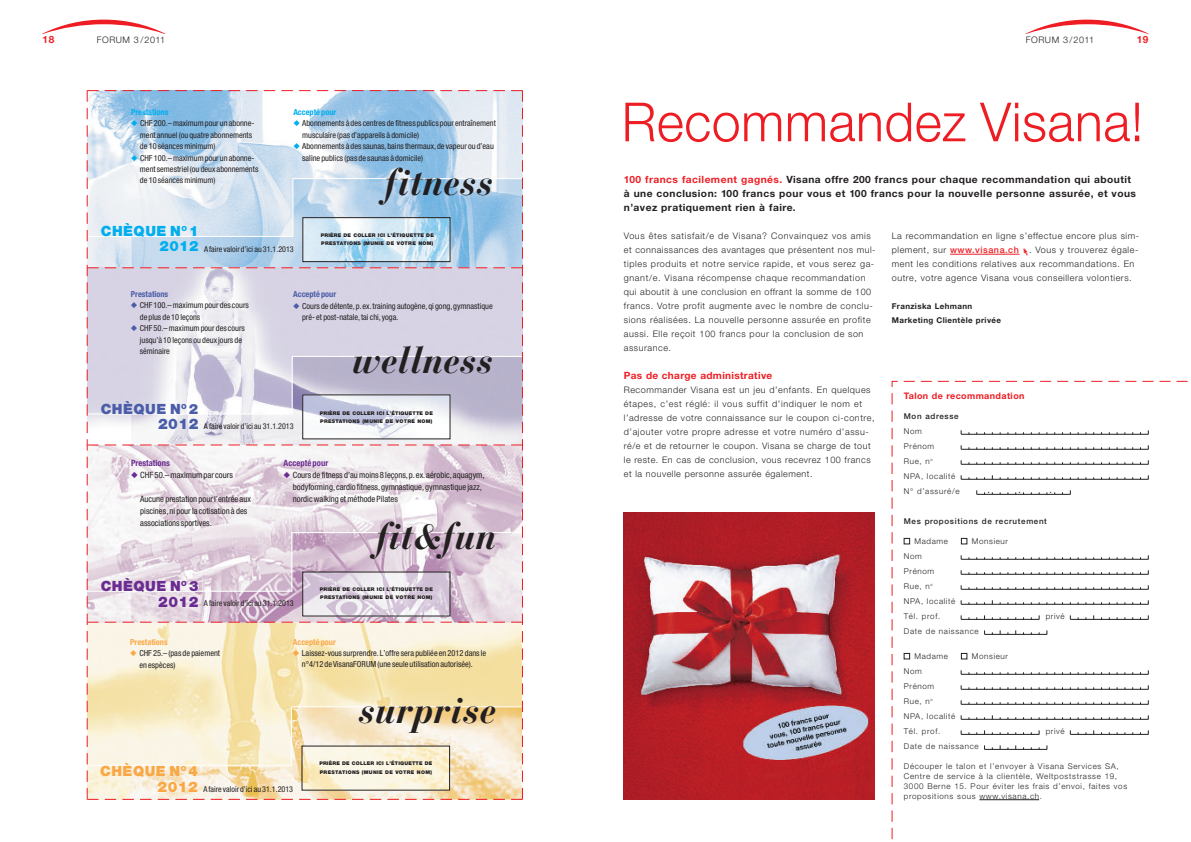
<style>
.page{position:relative;width:1191px;height:842px;background:#fff}
.page>*{position:absolute;margin:0;border:0;box-sizing:border-box;transform-origin:0 0}
.t1{font:300 54px "Helvetica Neue";letter-spacing:.01em;color:#ee1d23;scale:.96 1}
.t2{font:italic 700 37.5px "Bauer Bodoni";color:#231f20}
.t3{font:900 14.6px "Helvetica Neue";color:#faa846}
.t4{font:900 14.6px "Helvetica Neue";color:#6a2c91}
.t5{font:900 14.6px "Helvetica Neue";color:#4a5da9}
.t6{font:900 14.1px/15.1px "Helvetica Neue";letter-spacing:.035em;color:#00aeef;text-align:right}
.t7{font:900 14.1px "Helvetica Neue";letter-spacing:.035em;color:#faa846}
.t8{font:900 14.1px "Helvetica Neue";letter-spacing:.035em;color:#6a2c91}
.t9{font:900 14.1px "Helvetica Neue";letter-spacing:.035em;color:#4a5da9}
.t10{font:300 11px "Helvetica Neue";color:#231f20}
.t11{font:700 10px/14px "Helvetica Neue";letter-spacing:.045em;color:#231f20}
.t12{font:700 10px "Helvetica Neue";letter-spacing:.035em;color:#ee1d23}
.t13{font:300 9px/14px "Helvetica Neue";letter-spacing:.06em;color:#231f20}
.t14{font:700 9px "Helvetica Neue";letter-spacing:.045em;color:#ee1d23}
.t15{font:condensed 8.7px/11.9px "Helvetica Neue";color:#231f20}
.t16{font:700 condensed 8.7px "Helvetica Neue";color:#6a2c91}
.t17{font:condensed 8.3px/11.4px "Helvetica Neue";color:#231f20}
.t18{font:700 condensed 8.3px "Helvetica Neue";color:#faa846}
.t19{font:700 condensed 8.3px "Helvetica Neue";color:#00aeef}
.t20{font:700 condensed 8.3px "Helvetica Neue";color:#4a5da9}
.t21{font:condensed 8.1px "Helvetica Neue";color:#231f20}
.t22{font:300 8px/15px "Helvetica Neue";letter-spacing:.08em;color:#231f20}
.t23{font:700 8px/14px "Helvetica Neue";letter-spacing:.045em;color:#231f20}
.t24{font:500 8px "Helvetica Neue";letter-spacing:.08em;color:#231f20}
.t25{font:900 5px/8.1px "Helvetica Neue";letter-spacing:.035em;color:#231f20}
.s1{color:#00aeef}
.s2{color:#4a5da9}
.s3{color:#6a2c91}
.s4{color:#faa846}
.s5{color:#ee1d23}
.s6{font-weight:500;color:#ee1d23}
.s7{color:#fff}
</style>
<div class="page">
<svg style="left:42px;top:20px;width:123px;height:14px"></svg>
<svg style="left:1025px;top:20px;width:123px;height:14px"></svg>
<img style="left:624px;top:513px;width:250px;height:286px">
<hr style="left:950px;top:254px;width:69px;height:1px;background:#ee1d23">
<svg style="left:1023px;top:248px;width:6px;height:8px"></svg>
<svg style="left:891px;top:381px;width:297px;height:459px"></svg>
<hr style="left:984px;top:749px;width:63px;height:1px;background:#231f20">
<svg style="left:86px;top:90px;width:437px;height:710px"></svg>
<p class="t12" style="left:43px;top:35px;width:13px">18</p>
<p class="t13" style="left:97px;top:33px;width:70px">FORUM 3 /2011</p>
<p class="t13" style="left:1025px;top:33px;width:70px">FORUM 3 /2011</p>
<p class="t12" style="left:1136px;top:35px;width:13px">19</p>
<p class="t19" style="left:293px;top:109px;width:44px">Accepté pour</p>
<p class="t17" style="left:302px;top:118px;width:195px;text-indent:-9px"><span class="s1">◆</span> Abonnements à des centres de fitness publics pour entraînement musculaire (pas d’appareils à domicile)</p>
<p class="t17" style="left:302px;top:141px;width:193px;text-indent:-9px"><span class="s1">◆</span> Abonnements à des saunas,bains thermaux,de vapeur ou d’eau saline publics (pas de saunas à domicile)</p>
<p class="t19" style="left:131px;top:109px;width:39px">Prestations</p>
<p class="t17" style="left:140px;top:118px;width:116px;text-indent:-9px"><span class="s1">◆</span> CHF 200.–maximumpour un abonne&shy;ment annuel (ou quatre abonnements de 10 séancesminimum)</p>
<p class="t17" style="left:140px;top:153px;width:120px;text-indent:-9px"><span class="s1">◆</span> CHF 100.–maximumpour un abonne&shy;ment semestriel (ou deux abonnements de 10 séancesminimum)</p>
<h3 class="t6" style="left:101px;top:224px;width:99px">CHÈQUE N<sup>O</sup> 1<br>2012</h3>
<h2 class="t2" style="left:385px;top:168px;width:110px">fitness</h2>
<p class="t25" style="left:321px;top:232px;width:115px">PRIÈRE DE COLLER ICI L’ÉTIQUETTE DE<br>PRESTATIONS (MUNIE DE VOTRE NOM)</p>
<p class="t21" style="left:204px;top:246px;width:91px">A faire valoir d’ici au 31.1.2013</p>
<p class="t20" style="left:293px;top:291px;width:44px">Accepté pour</p>
<p class="t17" style="left:302px;top:301px;width:192px;text-indent:-9px"><span class="s2">◆</span> Cours de détente,p.ex.training autogène,qi gong,gymnastique pré- et post-natale,tai chi,yoga.</p>
<p class="t20" style="left:131px;top:291px;width:39px">Prestations</p>
<p class="t17" style="left:140px;top:300px;width:111px;text-indent:-9px"><span class="s2">◆</span> CHF 100.–maximumpour des cours de plus de 10 leçons</p>
<p class="t17" style="left:140px;top:323px;width:107px;text-indent:-9px"><span class="s2">◆</span> CHF 50.–maximumpour des cours jusqu’à 10 leçons ou deux jours de séminaire</p>
<h2 class="t2" style="left:352px;top:347px;width:143px">wellness</h2>
<p class="t25" style="left:320px;top:409px;width:115px">PRIÈRE DE COLLER ICI L’ÉTIQUETTE DE<br>PRESTATIONS (MUNIE DE VOTRE NOM)</p>
<h3 class="t9" style="left:101px;top:404px;width:99px">CHÈQUE N<sup>O</sup> 2</h3>
<h3 class="t5" style="left:158px;top:419px;width:42px">2012</h3>
<p class="t21" style="left:204px;top:423px;width:91px">A faire valoir d’ici au 31.1.2013</p>
<p class="t16" style="left:284px;top:460px;width:46px">Accepté pour</p>
<p class="t15" style="left:293px;top:470px;width:193px;text-indent:-9px"><span class="s3">◆</span> Cours de fitness d’aumoins 8 leçons,p.ex.aérobic,aquagym, bodyforming,cardio fitness,gymnastique,gymnastique jazz, nordicwalking etméthode Pilates</p>
<p class="t16" style="left:131px;top:460px;width:40px">Prestations</p>
<p class="t15" style="left:131px;top:470px;width:103px"><span class="s3">◆</span> CHF 50.–maximumpar cours</p>
<p class="t15" style="left:140px;top:493px;width:112px">Aucune prestation pourl’entrée aux piscines,ni pourla cotisation à des associations sportives.</p>
<h2 class="t2" style="left:376px;top:523px;width:122px">fit&amp;fun</h2>
<p class="t25" style="left:320px;top:586px;width:115px">PRIÈRE DE COLLER ICI L’ÉTIQUETTE DE<br>PRESTATIONS (MUNIE DE VOTRE NOM)</p>
<h3 class="t8" style="left:101px;top:581px;width:99px">CHÈQUE N<sup>O</sup> 3</h3>
<h3 class="t4" style="left:158px;top:596px;width:42px">2012</h3>
<p class="t21" style="left:204px;top:600px;width:91px">A faire valoir d’ici au 31.1.2013</p>
<p class="t18" style="left:130px;top:639px;width:39px">Prestations</p>
<p class="t17" style="left:139px;top:648px;width:82px;text-indent:-9px"><span class="s4">◆</span> CHF 25.– (pas de paiement en espèces)</p>
<p class="t18" style="left:293px;top:639px;width:44px">Accepté pour</p>
<p class="t17" style="left:293px;top:648px;width:195px;text-align:center"><span class="s4">◆</span> Laissez-vous surprendre.L’offre sera publiée en 2012 dans le n°4/12 deVisanaFORUM (une seule utilisation autorisée).</p>
<h3 class="t7" style="left:100px;top:766px;width:99px">CHÈQUE N<sup>O</sup> 4</h3>
<h3 class="t3" style="left:157px;top:781px;width:42px">2012</h3>
<p class="t21" style="left:203px;top:786px;width:91px">A faire valoir d’ici au 31.1.2013</p>
<h2 class="t2" style="left:359px;top:697px;width:139px">surprise</h2>
<p class="t25" style="left:319px;top:760px;width:115px">PRIÈRE DE COLLER ICI L’ÉTIQUETTE DE<br>PRESTATIONS (MUNIE DE VOTRE NOM)</p>
<h1 class="t1" style="left:621px;top:103px;width:545px">Recommandez Visana!</h1>
<p class="t11" style="left:624px;top:174px;width:513px"><span class="s5">100 francs facilement gagnés.</span> Visana offre 200 francs pour chaque recommandation qui aboutit à une conclusion: 100 francs pour vous et 100 francs pour la nouvelle personne assurée, et vous n’avez pratiquement rien à faire.</p>
<p class="t13" style="left:624px;top:230px;width:253px">Vous êtes satisfait/e de Visana? Convainquez vos amis et connaissances des avantages que présentent nos mul&shy;tiples produits et notre service rapide, et vous serez ga&shy;gnant/e. Visana récompense chaque recommandation qui aboutit à une conclusion en offrant la somme de 100 francs. Votre profit augmente avec le nombre de conclu&shy;sions réalisées. La nouvelle personne assurée en profite aussi. Elle reçoit 100 francs pour la conclusion de son assurance.</p>
<p class="t12" style="left:624px;top:372px;width:150px">Pas de charge administrative</p>
<p class="t13" style="left:624px;top:384px;width:252px">Recommander Visana est un jeu d’enfants. En quelques étapes, c’est réglé: il vous suffit d’indiquer le nom et l’adresse de votre connaissance sur le coupon ci-contre, d’ajouter votre propre adresse et votre numéro d’assu&shy;ré/e et de retourner le coupon. Visana se charge de tout le reste. En cas de conclusion, vous recevrez 100 francs et la nouvelle personne assurée également.</p>
<p class="t13" style="left:891px;top:230px;width:249px">La recommandation en ligne s’effectue encore plus sim&shy;plement, sur <span class="s6">www.visana.ch</span> . Vous y trouverez égale&shy;ment les conditions relatives aux recommandations. En outre, votre agence Visana vous conseillera volontiers.</p>
<p class="t23" style="left:891px;top:300px;width:111px">Franziska Lehmann<br>Marketing Clientèle privée</p>
<p class="t14" style="left:904px;top:392px;width:122px">Talon de recommandation</p>
<p class="t24" style="left:904px;top:413px;width:56px">Mon adresse</p>
<p class="t22" style="left:904px;top:424px;width:57px">Nom<br>Prénom<br>Rue, n<sup>o<br></sup>NPA, localité<br>N° d’assuré/e</p>
<p class="t10" style="left:987px;top:485px;width:5px">.</p>
<p class="t10" style="left:1018px;top:485px;width:5px">.</p>
<p class="t10" style="left:1049px;top:485px;width:5px">.</p>
<p class="t24" style="left:904px;top:518px;width:145px">Mes propositions de recrutement</p>
<p class="t22" style="left:904px;top:534px;width:46px"><span class="s7">■</span> Madame</p>
<p class="t22" style="left:961px;top:534px;width:48px"><span class="s7">■</span> Monsieur</p>
<p class="t22" style="left:904px;top:549px;width:53px">Nom<br>Prénom<br>Rue, n<sup>o<br></sup>NPA, localité<br>Tél. prof.</p>
<p class="t22" style="left:1045px;top:609px;width:21px">privé</p>
<p class="t22" style="left:904px;top:624px;width:76px">Date de naissance</p>
<p class="t22" style="left:904px;top:649px;width:46px"><span class="s7">■</span> Madame</p>
<p class="t22" style="left:961px;top:649px;width:48px"><span class="s7">■</span> Monsieur</p>
<p class="t22" style="left:904px;top:664px;width:53px">Nom<br>Prénom<br>Rue, n<sup>o<br></sup>NPA, localité<br>Tél. prof.</p>
<p class="t22" style="left:1045px;top:724px;width:21px">privé</p>
<p class="t22" style="left:904px;top:739px;width:76px">Date de naissance</p>
<p class="t22" style="left:904px;top:762px;width:225px;line-height:10px">Découper le talon et l’envoyer à Visana Services SA, Centre de service à la clientèle, Weltpoststrasse 19, 3000 Berne 15. Pour éviter les frais d’envoi, faites vos propositions sous www.visana.ch.</p>
</div>
